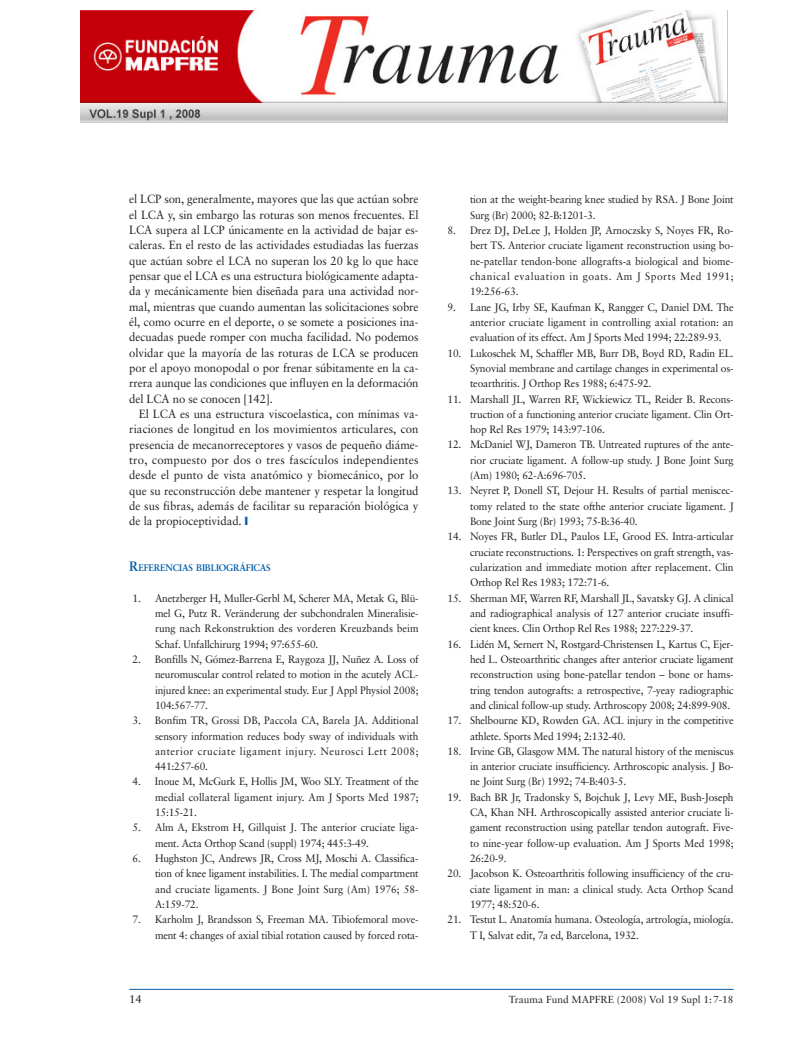
<style>
.page{position:relative;width:808px;height:1053px;background:#fff}
.page>*{position:absolute;margin:0;border:0;box-sizing:border-box;transform-origin:0 0}
.t1{font:11.88px/15.2px "Sabon";letter-spacing:-.005em;color:#231f20;text-align:justify;scale:.95 1}
.t2{font:11.38px "Sabon";color:#231f20}
.t3{font:10.75px/15.2px "Sabon";letter-spacing:-.015em;color:#231f20;text-align:justify;scale:.95 1}
.t4{font:10.25px "Sabon";color:#231f20}
.t5{font:700 9.5px "Sabon";letter-spacing:-.02em;color:#015dab;scale:.95 1}
.s1{color:#015dab}
.s2{font-size:13.62px}
.s3{font-size:9.62px}
</style>
<div class="page">
<hr style="left:129px;top:988px;width:605px;height:1px;background:#015dab">
<img style="left:81px;top:10px;width:646px;height:112px">
<p class="t1" style="left:129px;top:193px;width:306px">el LCP son, generalmente, mayores que las que actúan sobre el LCA y, sin embargo las roturas son menos frecuentes. El LCA supera al LCP únicamente en la actividad de bajar es&shy;caleras. En el resto de las actividades estudiadas las fuerzas que actúan sobre el LCA no superan los 20 kg lo que hace pensar que el LCA es una estructura biológicamente adapta&shy;da y mecánicamente bien diseñada para una actividad nor&shy;mal, mientras que cuando aumentan las solicitaciones sobre él, como ocurre en el deporte, o se somete a posiciones ina&shy;decuadas puede romper con mucha facilidad. No podemos olvidar que la mayoría de las roturas de LCA se producen por el apoyo monopodal o por frenar súbitamente en la ca&shy;rrera aunque las condiciones que influyen en la deformación del LCA no se conocen [142].</p>
<p class="t1" style="left:129px;top:407px;width:306px;text-indent:10px">El LCA es una estructura viscoelastica, con mínimas va&shy;riaciones de longitud en los movimientos articulares, con presencia de mecanorreceptores y vasos de pequeño diáme&shy;tro, compuesto por dos o tres fascículos independientes desde el punto de vista anatómico y biomecánico, por lo que su reconstrucción debe mantener y respetar la longitud de sus fibras, además de facilitar su reparación biológica y de la propioceptividad. <span class="s1">❙</span></p>
<p class="t5" style="left:129px;top:563px;width:150px"><span class="s2">R</span>EFERENCIAS BIBLIOGR<span class="s3">Á</span>FICAS</p>
<p class="t3" style="left:155px;top:591px;width:279px;text-indent:-23px">1. Anetzberger H, Muller-Gerbl M, Scherer MA, Metak G, Blü&shy;mel G, Putz R. Veränderung der subchondralen Mineralisie&shy;rung nach Rekonstruktion des vorderen Kreuzbands beim Schaf. Unfallchirurg 1994; 97:655-60.</p>
<p class="t3" style="left:155px;top:652px;width:279px;text-indent:-23px">2. Bonfills N, Gómez-Barrena E, Raygoza JJ, Nuñez A. Loss of neuromuscular control related to motion in the acutely ACL&shy;injured knee: an experimental study. Eur J Appl Physiol 2008; 104:567-77.</p>
<p class="t3" style="left:155px;top:713px;width:279px;text-indent:-23px">3. Bonfim TR, Grossi DB, Paccola CA, Barela JA. Additional sensory information reduces body sway of individuals with anterior cruciate ligament injury. Neurosci Lett 2008; 441:257-60.</p>
<p class="t3" style="left:155px;top:775px;width:279px;text-indent:-23px">4. Inoue M, McGurk E, Hollis JM, Woo SLY. Treatment of the medial collateral ligament injury. Am J Sports Med 1987; 15:15-21.</p>
<p class="t3" style="left:155px;top:820px;width:279px;text-indent:-23px">5. Alm A, Ekstrom H, Gillquist J. The anterior cruciate liga&shy;ment. Acta Orthop Scand (suppl) 1974; 445:3-49.</p>
<p class="t3" style="left:155px;top:851px;width:279px;text-indent:-23px">6. Hughston JC, Andrews JR, Cross MJ, Moschi A. Classifica&shy;tion of knee ligament instabilities. I. The medial compartment and cruciate ligaments. J Bone Joint Surg (Am) 1976; 58- A:159-72.</p>
<p class="t3" style="left:132px;top:912px;width:303px;text-align:right">7. Karholm J, Brandsson S, Freeman MA. Tibiofemoral move&shy;ment 4: changes of axial tibial rotation caused by forced rota-</p>
<p class="t3" style="left:470px;top:193px;width:279px">tion at the weight-bearing knee studied by RSA. J Bone Joint<br>Surg (Br) 2000; 82-B:1201-3.</p>
<p class="t3" style="left:470px;top:223px;width:279px;text-indent:-23px">8. Drez DJ, DeLee J, Holden JP, Arnoczsky S, Noyes FR, Ro&shy;bert TS. Anterior cruciate ligament reconstruction using bo&shy;ne-patellar tendon-bone allografts-a biological and biome&shy;chanical evaluation in goats. Am J Sports Med 1991; 19:256-63.</p>
<p class="t3" style="left:470px;top:300px;width:279px;text-indent:-23px">9. Lane JG, Irby SE, Kaufman K, Rangger C, Daniel DM. The anterior cruciate ligament in controlling axial rotation: an evaluation of its effect. Am J Sports Med 1994; 22:289-93.</p>
<p class="t3" style="left:470px;top:346px;width:279px;text-indent:-23px">10. Lukoschek M, Schaffler MB, Burr DB, Boyd RD, Radin EL.<br>Synovial membrane and cartilage changes in experimental os&shy;teoarthritis. J Orthop Res 1988; 6:475-92.</p>
<p class="t3" style="left:470px;top:392px;width:279px;text-indent:-23px">11. Marshall JL, Warren RF, Wickiewicz TL, Reider B. Recons&shy;truction of a functioning anterior cruciate ligament. Clin Ort&shy;hop Rel Res 1979; 143:97-106.</p>
<p class="t3" style="left:470px;top:438px;width:279px;text-indent:-23px">12. McDaniel WJ, Dameron TB. Untreated ruptures of the ante&shy;rior cruciate ligament. A follow-up study. J Bone Joint Surg (Am) 1980; 62-A:696-705.</p>
<p class="t3" style="left:470px;top:484px;width:279px;text-indent:-23px">13. Neyret P, Donell ST, Dejour H. Results of partial meniscec&shy;tomy related to the state ofthe anterior cruciate ligament. J Bone Joint Surg (Br) 1993; 75-B:36-40.</p>
<p class="t3" style="left:470px;top:530px;width:279px;text-indent:-23px">14. Noyes FR, Butler DL, Paulos LE, Grood ES. Intra-articular cruciate reconstructions. 1: Perspectives on graft strength, vas&shy;cularization and immediate motion after replacement. Clin Orthop Rel Res 1983; 172:71-6.</p>
<p class="t3" style="left:470px;top:591px;width:279px;text-indent:-23px">15. Sherman MF, Warren RF, Marshall JL, Savatsky GJ. A clinical and radiographical analysis of 127 anterior cruciate insuffi&shy;cient knees. Clin Orthop Rel Res 1988; 227:229-37.</p>
<p class="t3" style="left:470px;top:637px;width:279px;text-indent:-23px">16. Lidén M, Sernert N, Rostgard-Christensen L, Kartus C, Ejer&shy;hed L. Osteoarthritic changes after anterior cruciate ligament reconstruction using bone-patellar tendon – bone or hams&shy;tring tendon autografts: a retrospective, 7-yeay radiographic and clinical follow-up study. Arthroscopy 2008; 24:899-908.</p>
<p class="t3" style="left:470px;top:713px;width:279px;text-indent:-23px">17. Shelbourne KD, Rowden GA. ACL injury in the competitive athlete. Sports Med 1994; 2:132-40.</p>
<p class="t3" style="left:470px;top:744px;width:279px;text-indent:-23px">18. Irvine GB, Glasgow MM. The natural history of the meniscus in anterior cruciate insufficiency. Arthroscopic analysis. J Bo&shy;ne Joint Surg (Br) 1992; 74-B:403-5.</p>
<p class="t3" style="left:470px;top:790px;width:279px;text-indent:-23px">19. Bach BR Jr, Tradonsky S, Bojchuk J, Levy ME, Bush-Joseph CA, Khan NH. Arthroscopically assisted anterior cruciate li&shy;gament reconstruction using patellar tendon autograft. Five&shy;to nine-year follow-up evaluation. Am J Sports Med 1998; 26:20-9.</p>
<p class="t3" style="left:470px;top:866px;width:279px;text-indent:-23px">20. Jacobson K. Osteoarthritis following insufficiency of the cru&shy;ciate ligament in man: a clinical study. Acta Orthop Scand 1977; 48:520-6.</p>
<p class="t3" style="left:470px;top:912px;width:279px;text-indent:-23px">21. Testut L. Anatomía humana. Osteología, artrología, miología.<br>T I, Salvat edit, 7a ed, Barcelona, 1932.</p>
<p class="t2" style="left:129px;top:994px;width:14px">14</p>
<p class="t4" style="left:509px;top:995px;width:226px">Trauma Fund MAPFRE (2008) Vol 19 Supl 1:7-18</p>
</div>
